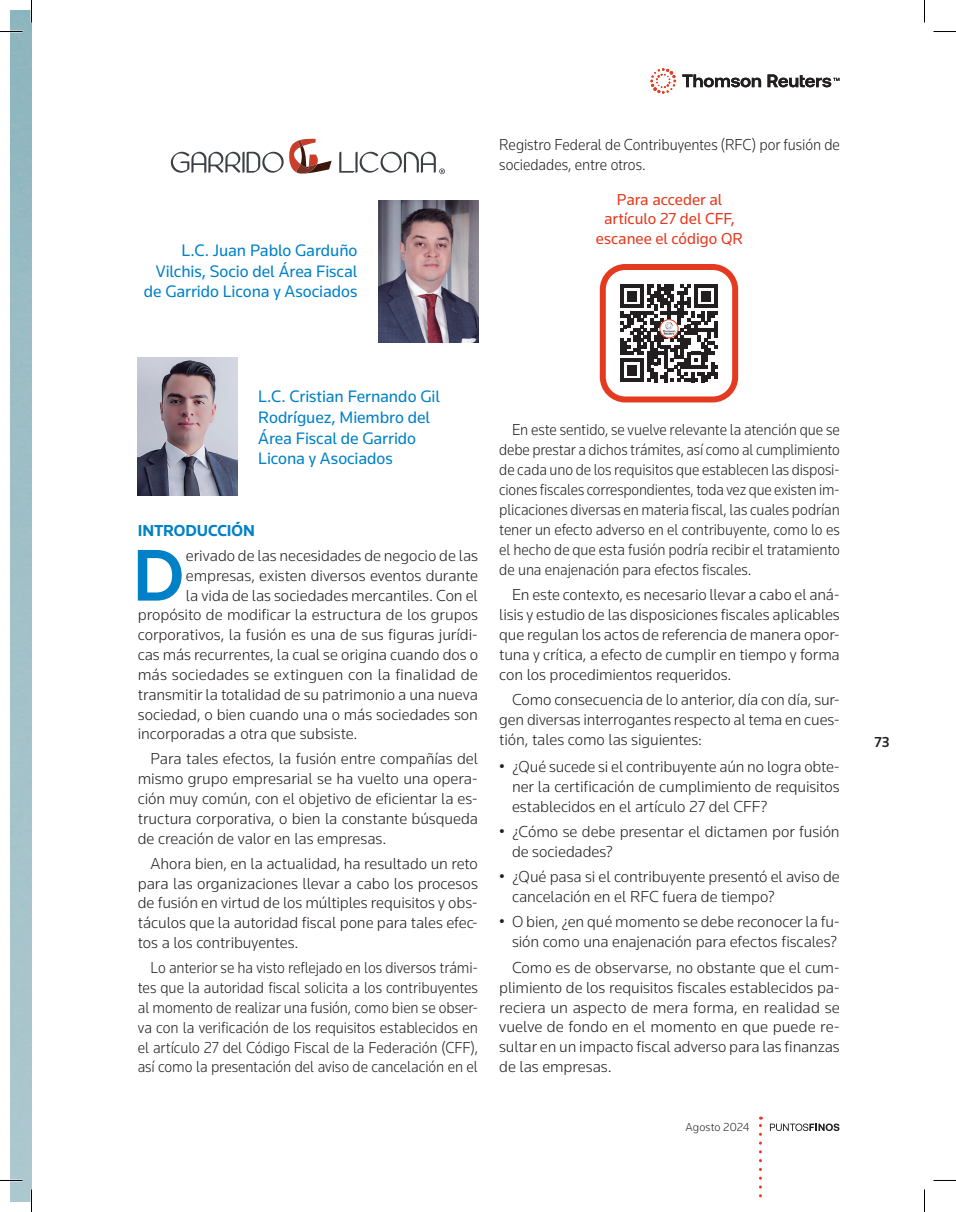
<style>
.page{position:relative;width:956px;height:1212px;background:#fff}
.page>*{position:absolute;margin:0;border:0;box-sizing:border-box;transform-origin:0 0}
.a_capitular{font:500 75.9px "Knowledge";color:#0081c7}
.a_autor{font:17.25px/20.7px "Knowledge";letter-spacing:-.005em;color:#0081c7;text-align:right}
.a_parrafo{font:300 16.5px/20px "Knowledge";letter-spacing:-.005em;color:#231f20;text-align:justify}
.a_parrafo-1{font:300 16.5px/20px "Knowledge";letter-spacing:-.005em;color:#231f20;text-align:justify;scale:.93 1}
.a_capitular-2{font:300 16.5px "Knowledge";letter-spacing:-.005em;color:#231f20}
.a_parrafo-1-2{font:300 16.5px/20px "Knowledge";letter-spacing:-.005em;color:#231f20}
.a_texto_QR{font:16.5px/19.8px "Knowledge";letter-spacing:-.005em;color:#e43b20;text-align:center}
.a_titulo_rubrica{font:700 16.5px "Knowledge";letter-spacing:-.005em;color:#0081c7}
.t1{font:500 15px "Knowledge";color:#231f20}
.t2{font:300 12px "Knowledge";letter-spacing:.005em;color:#231f20}
</style>
<div class="page">
<img style="left:10px;top:10px;width:22px;height:1191px">
<img style="left:138px;top:357px;width:99px;height:138px">
<svg style="left:171px;top:138px;width:161px;height:36px"></svg>
<svg style="left:339px;top:152px;width:106px;height:22px"></svg>
<img style="left:379px;top:200px;width:99px;height:142px">
<svg style="left:770px;top:1123px;width:69px;height:7px"></svg>
<svg style="left:759px;top:1116px;width:3px;height:79px"></svg>
<svg style="left:682px;top:74px;width:79px;height:13px"></svg>
<svg style="left:650px;top:68px;width:26px;height:26px"></svg>
<svg style="left:767px;top:74px;width:72px;height:13px"></svg>
<div style="left:600px;top:264px;width:138px;height:138px;border:6px solid #e43b20;border-radius:23px"></div>
<svg style="left:620px;top:284px;width:98px;height:98px"></svg>
<svg style="left:0;top:31px;width:22px;height:1px"></svg>
<svg style="left:933px;top:31px;width:23px;height:1px"></svg>
<svg style="left:10px;top:1179px;width:12px;height:1px"></svg>
<svg style="left:31px;top:0;width:1px;height:22px"></svg>
<svg style="left:31px;top:1189px;width:1px;height:22px"></svg>
<svg style="left:924px;top:0;width:1px;height:22px"></svg>
<svg style="left:924px;top:1189px;width:1px;height:22px"></svg>
<p class="a_autor" style="left:144px;top:239px;width:215px">L.C. Juan Pablo Garduño<br>Vilchis, Socio del Área Fiscal de Garrido Licona y Asociados</p>
<p class="a_parrafo-1" style="left:499px;top:134px;width:368px">Registro Federal de Contribuyentes (RFC) por fusión de sociedades, entre otros.</p>
<p class="a_texto_QR" style="left:596px;top:189px;width:149px">Para acceder al artículo 27 del CFF, escanee el código QR</p>
<p class="a_autor" style="left:258px;top:385px;width:183px;text-align:left">L.C. Cristian Fernando Gil<br>Rodríguez, Miembro del<br>Área Fiscal de Garrido<br>Licona y Asociados</p>
<p class="a_titulo_rubrica" style="left:138px;top:520px;width:119px">INTRODUCCIÓN</p>
<p class="a_capitular" style="left:132px;top:528px;width:53px">D</p>
<p class="a_capitular-2" style="left:186px;top:545px;width:293px">erivado de las necesidades de negocio de las</p>
<p class="a_capitular-2" style="left:186px;top:565px;width:293px">empresas, existen diversos eventos durante</p>
<p class="a_capitular-2" style="left:186px;top:584px;width:293px">la vida de las sociedades mercantiles. Con el</p>
<p class="a_capitular-2" style="left:138px;top:604px;width:342px">propósito de modificar la estructura de los grupos</p>
<p class="a_capitular-2" style="left:138px;top:624px;width:342px">corporativos, la fusión es una de sus figuras jurídi-</p>
<p class="a_capitular-2" style="left:138px;top:644px;width:342px">cas más recurrentes, la cual se origina cuando dos o</p>
<p class="a_capitular-2" style="left:138px;top:664px;width:342px">más sociedades se extinguen con la finalidad de</p>
<p class="a_capitular-2" style="left:138px;top:683px;width:342px">transmitir la totalidad de su patrimonio a una nueva</p>
<p class="a_capitular-2" style="left:138px;top:703px;width:342px">sociedad, o bien cuando una o más sociedades son</p>
<p class="a_capitular-2" style="left:138px;top:723px;width:221px">incorporadas a otra que subsiste.</p>
<p class="a_parrafo" style="left:138px;top:748px;width:342px;text-indent:13px">Para tales efectos, la fusión entre compañías del mismo grupo empresarial se ha vuelto una opera&shy;ción muy común, con el objetivo de eficientar la es&shy;tructura corporativa, o bien la constante búsqueda de creación de valor en las empresas.</p>
<p class="a_parrafo" style="left:138px;top:852px;width:342px;text-indent:13px">Ahora bien, en la actualidad, ha resultado un reto para las organizaciones llevar a cabo los procesos de fusión en virtud de los múltiples requisitos y obs&shy;táculos que la autoridad fiscal pone para tales efec&shy;tos a los contribuyentes.</p>
<p class="a_parrafo-1" style="left:138px;top:957px;width:367px;text-indent:13px">Lo anterior se ha visto reflejado en los diversos trámi&shy;tes que la autoridad fiscal solicita a los contribuyentes al momento de realizar una fusión, como bien se obser&shy;va con la verificación de los requisitos establecidos en el artículo 27 del Código Fiscal de la Federación (CFF), así como la presentación del aviso de cancelación en el</p>
<p class="a_parrafo-1" style="left:499px;top:419px;width:368px;text-indent:13px">En este sentido, se vuelve relevante la atención que se debe prestar a dichos trámites, así como al cumplimiento de cada uno de los requisitos que establecen las disposi&shy;ciones fiscales correspondientes, toda vez que existen im&shy;plicaciones diversas en materia fiscal, las cuales podrían tener un efecto adverso en el contribuyente, como lo es el hecho de que esta fusión podría recibir el tratamiento de una enajenación para efectos fiscales.</p>
<p class="a_parrafo" style="left:499px;top:584px;width:342px;text-indent:13px">En este contexto, es necesario llevar a cabo el aná&shy;lisis y estudio de las disposiciones fiscales aplicables que regulan los actos de referencia de manera opor&shy;tuna y crítica, a efecto de cumplir en tiempo y forma con los procedimientos requeridos.</p>
<p class="a_parrafo" style="left:499px;top:689px;width:342px;text-indent:13px">Como consecuencia de lo anterior, día con día, sur&shy;gen diversas interrogantes respecto al tema en cues&shy;tión, tales como las siguientes:</p>
<p class="a_parrafo-1-2" style="left:512px;top:755px;width:329px;text-align:justify;text-indent:-13px">• ¿Qué sucede si el contribuyente aún no logra obte&shy;ner la certificación de cumplimiento de requisitos establecidos en el artículo 27 del CFF?</p>
<p class="a_parrafo-1-2" style="left:512px;top:821px;width:329px;text-indent:-13px">• ¿Cómo se debe presentar el dictamen por fusión de sociedades?</p>
<p class="a_parrafo-1-2" style="left:512px;top:866px;width:329px;text-indent:-13px">• ¿Qué pasa si el contribuyente presentó el aviso de cancelación en el RFC fuera de tiempo?</p>
<p class="a_parrafo-1-2" style="left:499px;top:911px;width:342px;text-align:right">• O bien, ¿en qué momento se debe reconocer la fu&shy;sión como una enajenación para efectos fiscales?</p>
<p class="a_parrafo" style="left:499px;top:956px;width:342px;text-indent:13px">Como es de observarse, no obstante que el cum&shy;plimiento de los requisitos fiscales establecidos pa&shy;reciera un aspecto de mera forma, en realidad se vuelve de fondo en el momento en que puede re&shy;sultar en un impacto fiscal adverso para las finanzas de las empresas.</p>
<p class="t2" style="left:685px;top:1119px;width:65px">Agosto 2024</p>
<p class="t1" style="left:874px;top:732px;width:17px">73</p>
</div>
